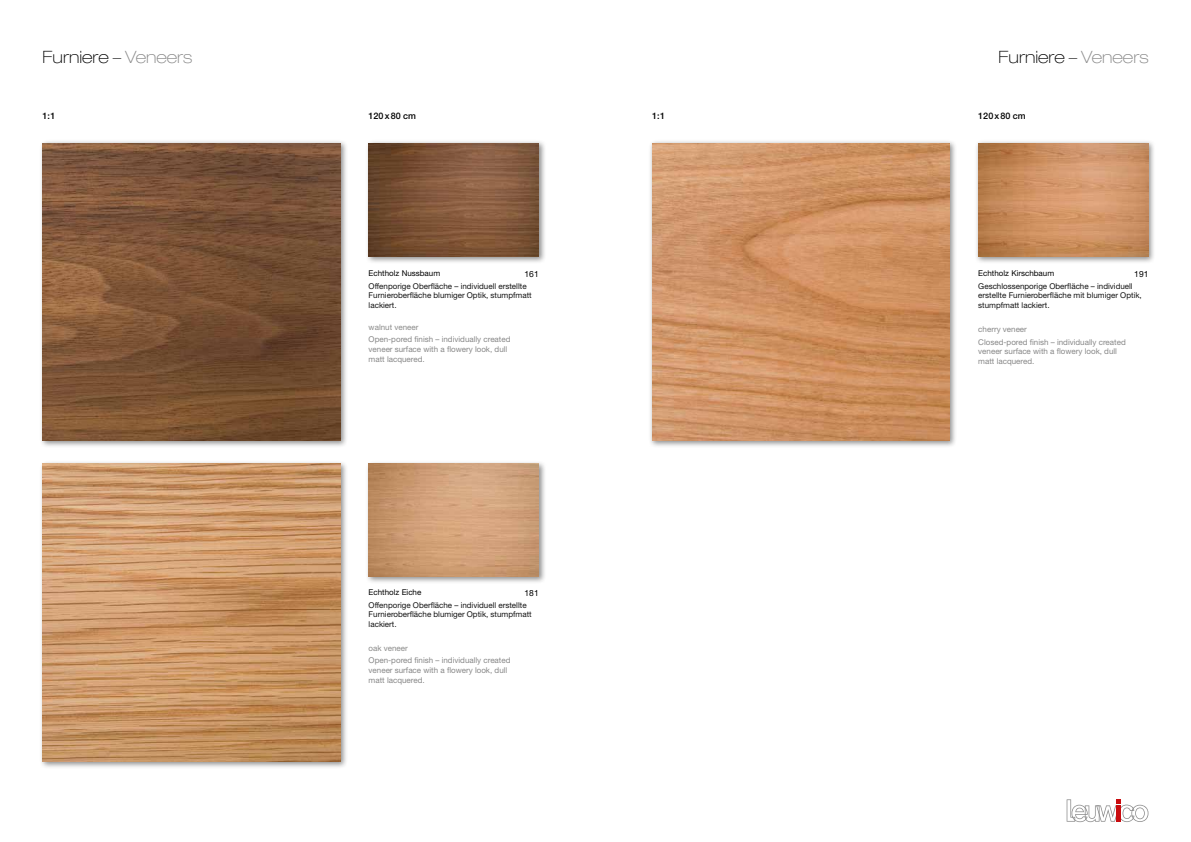
<style>
.page{position:relative;width:1191px;height:842px;background:#fff}
.page>*{position:absolute;margin:0;border:0;box-sizing:border-box;transform-origin:0 0}
.t1{font:100 expanded 17px "Helvetica Neue LT Std";color:#000}
.t2{font:500 9px "Helvetica Neue LT Std";color:#000}
.t3{font:8.5px "Helvetica Neue LT Std";color:#000}
.t4{font:8px/9.6px "Helvetica Neue LT Std";color:#131313}
.t5{font:8px/9.6px "Helvetica Neue LT Std";color:#878787}
.t6{font:8px "Helvetica Neue LT Std";color:#000}
.t7{font:8px "Helvetica Neue LT Std";color:#8a8a89}
.s1{color:#878787}
</style>
<div class="page">
<div style="left:365px;top:460px;width:181px;height:124px;background:#000;opacity:.45"></div>
<img style="left:369px;top:463px;width:170px;height:114px">
<div style="left:39px;top:460px;width:308px;height:308px;background:#000;opacity:.45"></div>
<img style="left:43px;top:463px;width:297px;height:298px">
<div style="left:39px;top:140px;width:308px;height:308px;background:#000;opacity:.45"></div>
<img style="left:43px;top:143px;width:297px;height:298px">
<div style="left:365px;top:140px;width:181px;height:124px;background:#000;opacity:.45"></div>
<img style="left:369px;top:143px;width:170px;height:114px">
<div style="left:974px;top:140px;width:181px;height:124px;background:#000;opacity:.45"></div>
<img style="left:978px;top:143px;width:170px;height:114px">
<div style="left:648px;top:140px;width:309px;height:308px;background:#000;opacity:.45"></div>
<img style="left:652px;top:143px;width:298px;height:298px">
<svg style="left:1066px;top:799px;width:82px;height:23px"></svg>
<div style="left:1116px;top:805px;width:5px;height:17px;background:#c90c0f"></div>
<h1 class="t1" style="left:43px;top:47px;width:151px">Furniere – <span class="s1">Veneers</span></h1>
<h1 class="t1" style="left:998px;top:47px;width:151px">Furniere – <span class="s1">Veneers</span></h1>
<p class="t2" style="left:43px;top:110px;width:14px">1:1</p>
<p class="t2" style="left:369px;top:110px;width:49px">120x80 cm</p>
<p class="t2" style="left:652px;top:110px;width:14px">1:1</p>
<p class="t2" style="left:978px;top:110px;width:49px">120x80 cm</p>
<p class="t6" style="left:369px;top:269px;width:73px">Echtholz Nussbaum</p>
<p class="t3" style="left:524px;top:269px;width:16px">161</p>
<p class="t4" style="left:369px;top:281px;width:165px">Offenporige Oberfläche – individuell erstellte<br>Furnieroberfläche blumiger Optik, stumpfmatt lackiert.</p>
<p class="t7" style="left:369px;top:322px;width:51px">walnut veneer</p>
<p class="t5" style="left:369px;top:335px;width:143px">Open-pored finish – individually created veneer surface with a flowery look, dull matt lacquered.</p>
<p class="t6" style="left:369px;top:588px;width:54px">Echtholz Eiche</p>
<p class="t4" style="left:369px;top:600px;width:165px">Offenporige Oberfläche – individuell erstellte<br>Furnieroberfläche blumiger Optik, stumpfmatt lackiert.</p>
<p class="t7" style="left:369px;top:643px;width:41px">oak veneer</p>
<p class="t5" style="left:369px;top:656px;width:143px">Open-pored finish – individually created veneer surface with a flowery look, dull matt lacquered.</p>
<p class="t3" style="left:524px;top:588px;width:16px">181</p>
<p class="t6" style="left:978px;top:269px;width:77px">Echtholz Kirschbaum</p>
<p class="t4" style="left:978px;top:281px;width:165px">Geschlossenporige Oberfläche – individuell erstellte Furnieroberfläche mit blumiger Optik, stumpfmatt lackiert.</p>
<p class="t5" style="left:978px;top:323px;width:149px;line-height:12.4px">cherry veneer<br>Closed-pored finish – individually created</p>
<p class="t5" style="left:978px;top:346px;width:140px">veneer surface with a flowery look, dull matt lacquered.</p>
<p class="t3" style="left:1134px;top:269px;width:16px">191</p>
</div>
